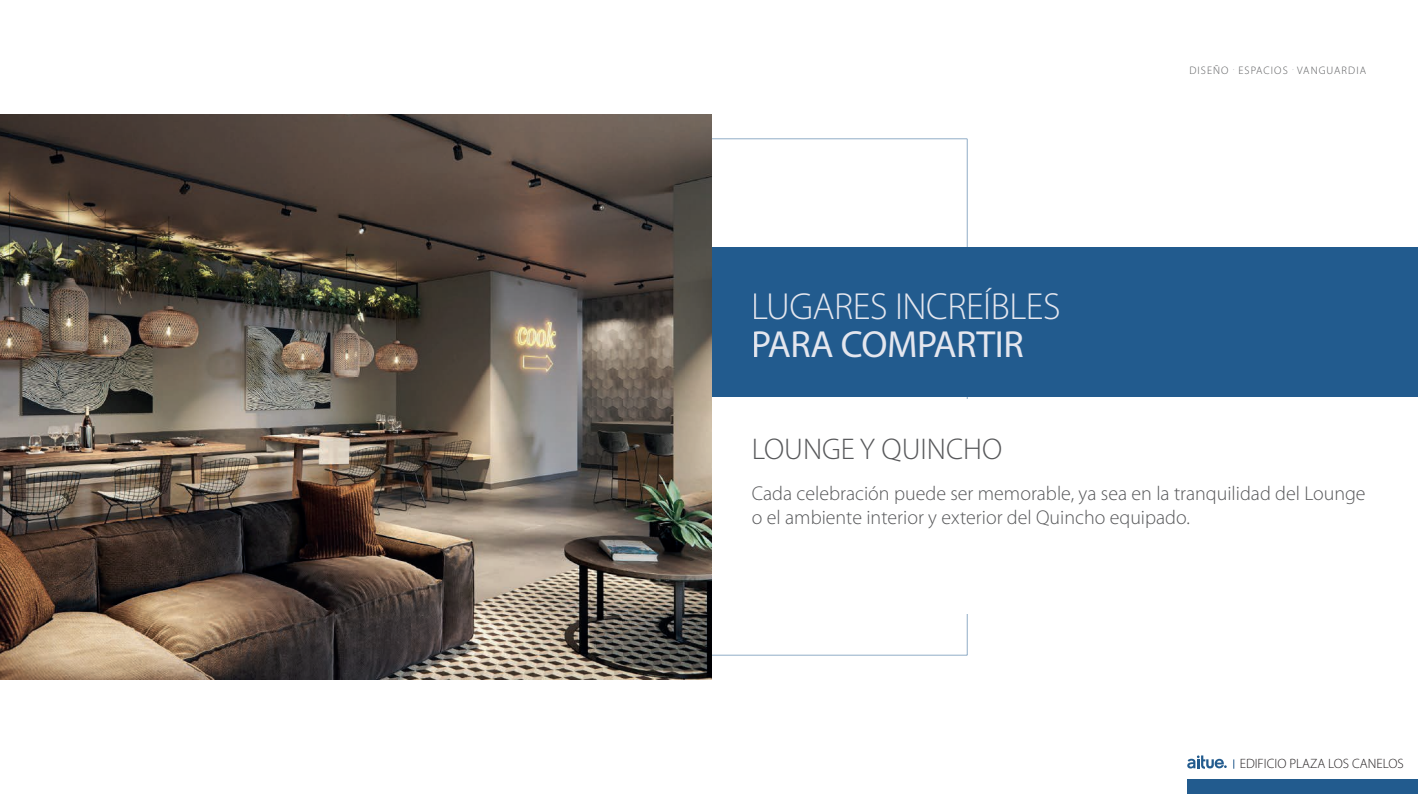
<style>
.page{position:relative;width:1418px;height:794px;background:#fff}
.page>*{position:absolute;margin:0;border:0;box-sizing:border-box;transform-origin:0 0}
.t1{font:300 37.8px "Myriad Pro";letter-spacing:-.01em;color:#e4e6ee}
.t2{font:37.8px "Myriad Pro";letter-spacing:-.01em;color:#e4e6ee}
.t3{font:300 30px "Myriad Pro";color:#57585a}
.t4{font:300 20px/24px "Myriad Pro";color:#57585a}
.t5{font:300 13.6px "Myriad Pro";color:#231f20}
.t6{font:300 11px "Myriad Pro";letter-spacing:.1em;color:#57585a}
</style>
<div class="page">
<svg style="left:711px;top:139px;width:256px;height:516px"></svg>
<div style="left:651px;top:248px;width:766px;height:149px;background:#225b8e"></div>
<div style="left:932px;top:399px;width:64px;height:214px;background:#fff"></div>
<img style="left:0;top:114px;width:711px;height:565px">
<div style="left:1187px;top:779px;width:230px;height:15px;background:#225b8e"></div>
<svg style="left:1187px;top:755px;width:39px;height:13px"></svg>
<h1 class="t1" style="left:751px;top:283px;width:311px">LUGARES INCREÍBLES</h1>
<h1 class="t2" style="left:751px;top:321px;width:274px">PARA COMPARTIR</h1>
<p class="t6" style="left:1189px;top:63px;width:178px">DISEÑO <sup>.</sup> ESPACIOS <sup>.</sup> VANGUARDIA</p>
<h2 class="t3" style="left:751px;top:431px;width:252px">LOUNGE Y QUINCHO</h2>
<p class="t4" style="left:751px;top:481px;width:615px">Cada celebración puede ser memorable, ya sea en la tranquilidad del Lounge o el ambiente interior y exterior del Quincho equipado.</p>
<p class="t5" style="left:1239px;top:755px;width:165px">EDIFICIO PLAZA LOS CANELOS</p>
</div>
